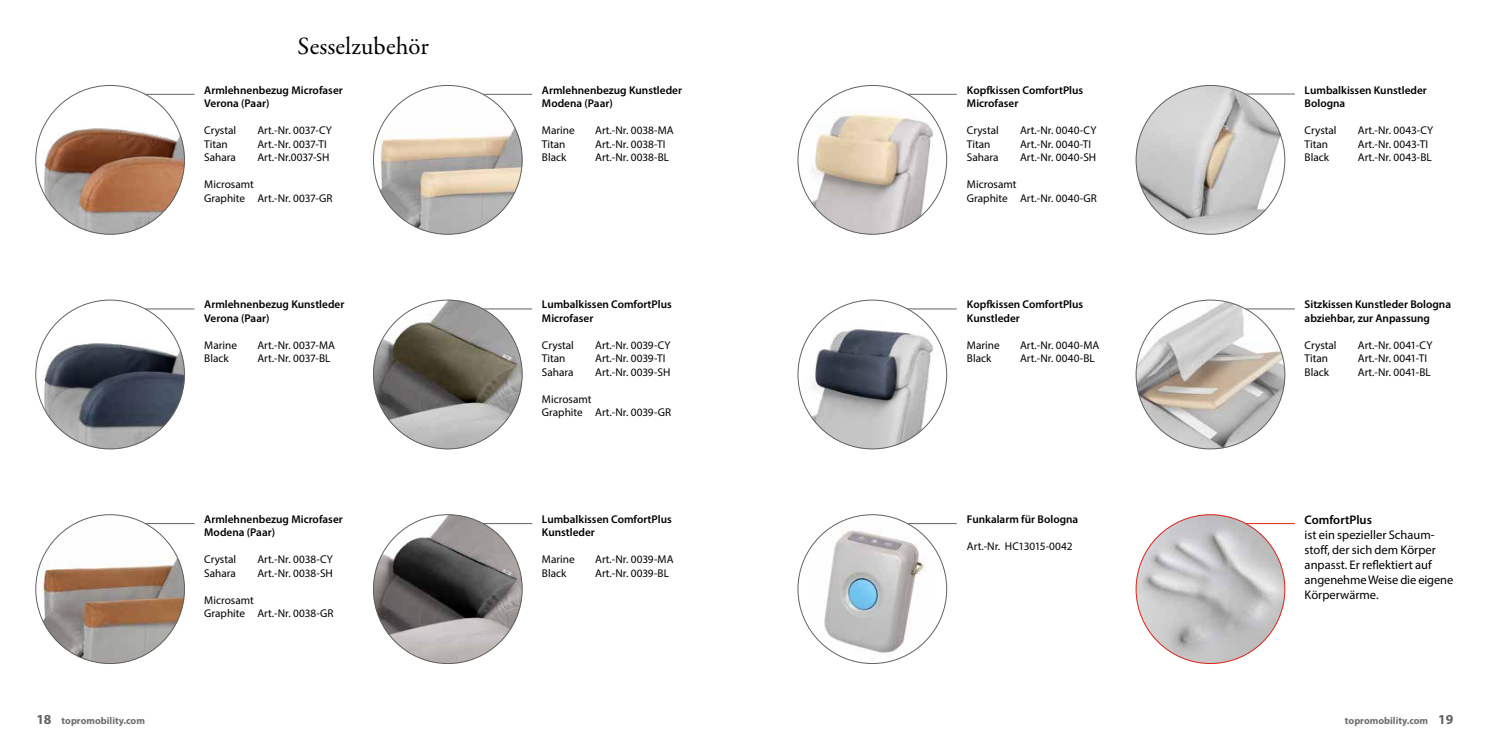
<style>
.page{position:relative;width:1489px;height:745px;background:#fff}
.page>*{position:absolute;margin:0;border:0;box-sizing:border-box;transform-origin:0 0}
.t1{font:25px "Garamond Premr Pro";color:#000}
.t2{font:12.5px/15px "Myriad Pro";color:#000}
.t3{font:600 12.5px "Myriad Pro";color:#000}
.t4{font:11.25px/13.5px "Myriad Pro";color:#000}
.t5{font:600 11.25px/13.5px "Myriad Pro";color:#000}
.t6{font:11.25px "Myriad Pro";letter-spacing:.02em;color:#000}
.t7{font:700 10px "Myriad Pro";color:#6e6e6e}
.s1{font-size:13.75px;color:#626261}
</style>
<div class="page">
<hr style="left:466px;top:308px;width:66px;height:1px;background:#626261">
<img style="left:373px;top:299px;width:149px;height:150px;border-radius:75px">
<hr style="left:466px;top:94px;width:66px;height:1px;background:#626261">
<img style="left:373px;top:85px;width:149px;height:149px;border-radius:75px">
<hr style="left:129px;top:94px;width:65px;height:1px;background:#626261">
<img style="left:35px;top:85px;width:150px;height:149px;border-radius:75px">
<hr style="left:129px;top:308px;width:65px;height:1px;background:#626261">
<img style="left:35px;top:299px;width:150px;height:150px;border-radius:75px">
<hr style="left:129px;top:523px;width:65px;height:1px;background:#626261">
<img style="left:35px;top:514px;width:150px;height:149px;border-radius:75px">
<hr style="left:466px;top:523px;width:66px;height:1px;background:#626261">
<img style="left:373px;top:514px;width:149px;height:149px;border-radius:75px">
<hr style="left:891px;top:94px;width:65px;height:1px;background:#626261">
<div style="left:798px;top:85px;width:148px;height:149px;background:#fff;border-radius:50%"></div>
<img style="left:799px;top:110px;width:148px;height:124px">
<hr style="left:891px;top:308px;width:65px;height:1px;background:#626261">
<div style="left:798px;top:300px;width:148px;height:148px;background:#fff;border-radius:50%"></div>
<img style="left:799px;top:324px;width:148px;height:125px">
<hr style="left:891px;top:523px;width:65px;height:1px;background:#626261">
<img style="left:809px;top:514px;width:126px;height:149px">
<hr style="left:1229px;top:94px;width:65px;height:1px;background:#626261">
<img style="left:1135px;top:85px;width:149px;height:149px;border-radius:75px">
<hr style="left:1229px;top:308px;width:65px;height:1px;background:#626261">
<img style="left:1135px;top:299px;width:149px;height:150px;border-radius:75px">
<hr style="left:1229px;top:523px;width:65px;height:1px;background:#df271c">
<img style="left:1135px;top:514px;width:149px;height:149px;border-radius:75px">
<h1 class="t1" style="left:298px;top:31px;width:133px">Sesselzubehör</h1>
<p class="t5" style="left:204px;top:83px;width:140px">Armlehnenbezug Microfaser<br>Verona (Paar)</p>
<p class="t4" style="left:204px;top:123px;width:33px">Crystal</p>
<p class="t4" style="left:257px;top:123px;width:76px">Art.-Nr. 0037-CY</p>
<p class="t4" style="left:204px;top:137px;width:25px">Titan</p>
<p class="t4" style="left:257px;top:137px;width:71px">Art.-Nr. 0037-TI</p>
<p class="t4" style="left:204px;top:150px;width:33px">Sahara</p>
<p class="t4" style="left:257px;top:150px;width:73px">Art.-Nr.0037-SH</p>
<p class="t4" style="left:204px;top:177px;width:130px">Microsamt<br>Graphite Art.-Nr. 0037-GR</p>
<p class="t5" style="left:204px;top:297px;width:141px">Armlehnenbezug Kunstleder<br>Verona (Paar)</p>
<p class="t4" style="left:204px;top:338px;width:34px">Marine</p>
<p class="t4" style="left:257px;top:338px;width:79px">Art.-Nr. 0037-MA</p>
<p class="t4" style="left:204px;top:351px;width:26px">Black</p>
<p class="t4" style="left:257px;top:351px;width:74px">Art.-Nr. 0037-BL</p>
<p class="t5" style="left:204px;top:511px;width:140px">Armlehnenbezug Microfaser<br>Modena (Paar)</p>
<p class="t4" style="left:204px;top:552px;width:33px">Crystal</p>
<p class="t4" style="left:257px;top:552px;width:77px">Art.-Nr. 0038-CY</p>
<p class="t4" style="left:204px;top:566px;width:33px">Sahara</p>
<p class="t4" style="left:257px;top:566px;width:77px">Art.-Nr. 0038-SH</p>
<p class="t4" style="left:204px;top:593px;width:131px">Microsamt<br>Graphite Art.-Nr. 0038-GR</p>
<p class="t5" style="left:542px;top:83px;width:141px">Armlehnenbezug Kunstleder<br>Modena (Paar)</p>
<p class="t4" style="left:542px;top:123px;width:34px">Marine</p>
<p class="t4" style="left:595px;top:123px;width:80px">Art.-Nr. 0038-MA</p>
<p class="t4" style="left:542px;top:137px;width:25px">Titan</p>
<p class="t4" style="left:595px;top:137px;width:72px">Art.-Nr. 0038-TI</p>
<p class="t4" style="left:542px;top:150px;width:26px">Black</p>
<p class="t4" style="left:595px;top:150px;width:75px">Art.-Nr. 0038-BL</p>
<p class="t5" style="left:542px;top:297px;width:131px">Lumbalkissen ComfortPlus<br>Microfaser</p>
<p class="t4" style="left:542px;top:338px;width:33px">Crystal</p>
<p class="t4" style="left:595px;top:338px;width:77px">Art.-Nr. 0039-CY</p>
<p class="t4" style="left:542px;top:351px;width:25px">Titan</p>
<p class="t4" style="left:595px;top:351px;width:72px">Art.-Nr. 0039-TI</p>
<p class="t4" style="left:542px;top:365px;width:33px">Sahara</p>
<p class="t4" style="left:595px;top:365px;width:77px">Art.-Nr. 0039-SH</p>
<p class="t4" style="left:542px;top:392px;width:131px">Microsamt<br>Graphite Art.-Nr. 0039-GR</p>
<p class="t5" style="left:542px;top:511px;width:131px">Lumbalkissen ComfortPlus<br>Kunstleder</p>
<p class="t4" style="left:542px;top:552px;width:34px">Marine</p>
<p class="t4" style="left:595px;top:552px;width:80px">Art.-Nr. 0039-MA</p>
<p class="t4" style="left:542px;top:566px;width:26px">Black</p>
<p class="t4" style="left:595px;top:566px;width:75px">Art.-Nr. 0039-BL</p>
<p class="t5" style="left:966px;top:83px;width:118px">Kopfkissen ComfortPlus<br>Microfaser</p>
<p class="t4" style="left:966px;top:123px;width:33px">Crystal</p>
<p class="t6" style="left:1020px;top:123px;width:78px">Art.-Nr. 0040-CY</p>
<p class="t4" style="left:966px;top:137px;width:25px">Titan</p>
<p class="t4" style="left:1020px;top:137px;width:73px">Art.-Nr. 0040-TI</p>
<p class="t4" style="left:966px;top:150px;width:33px">Sahara</p>
<p class="t4" style="left:1020px;top:150px;width:78px">Art.-Nr. 0040-SH</p>
<p class="t4" style="left:966px;top:177px;width:131px">Microsamt<br>Graphite Art.-Nr. 0040-GR</p>
<p class="t5" style="left:966px;top:297px;width:118px">Kopfkissen ComfortPlus<br>Kunstleder</p>
<p class="t4" style="left:966px;top:338px;width:34px">Marine</p>
<p class="t4" style="left:1020px;top:338px;width:81px">Art.-Nr. 0040-MA</p>
<p class="t4" style="left:966px;top:351px;width:26px">Black</p>
<p class="t4" style="left:1020px;top:351px;width:76px">Art.-Nr. 0040-BL</p>
<p class="t5" style="left:966px;top:511px;width:113px">Funkalarm für Bologna</p>
<p class="t4" style="left:966px;top:539px;width:107px">Art.-Nr. HC13015-0042</p>
<p class="t5" style="left:1304px;top:83px;width:124px">Lumbalkissen Kunstleder<br>Bologna</p>
<p class="t4" style="left:1304px;top:123px;width:33px">Crystal</p>
<p class="t6" style="left:1357px;top:123px;width:77px">Art.-Nr. 0043-CY</p>
<p class="t4" style="left:1304px;top:137px;width:25px">Titan</p>
<p class="t4" style="left:1357px;top:137px;width:72px">Art.-Nr. 0043-TI</p>
<p class="t4" style="left:1304px;top:150px;width:26px">Black</p>
<p class="t4" style="left:1357px;top:150px;width:76px">Art.-Nr. 0043-BL</p>
<p class="t5" style="left:1304px;top:297px;width:148px">Sitzkissen Kunstleder Bologna abziehbar, zur Anpassung</p>
<p class="t4" style="left:1304px;top:338px;width:33px">Crystal</p>
<p class="t6" style="left:1357px;top:338px;width:76px">Art.-Nr. 0041-CY</p>
<p class="t4" style="left:1304px;top:351px;width:25px">Titan</p>
<p class="t4" style="left:1357px;top:351px;width:71px">Art.-Nr. 0041-TI</p>
<p class="t4" style="left:1304px;top:365px;width:26px">Black</p>
<p class="t4" style="left:1357px;top:365px;width:75px">Art.-Nr. 0041-BL</p>
<p class="t3" style="left:1304px;top:511px;width:69px">ComfortPlus</p>
<p class="t2" style="left:1304px;top:526px;width:150px">ist ein spezieller Schaum&shy;stoff, der sich dem Körper anpasst. Er reflektiert auf angenehme Weise die eigene<br>Körperwärme.</p>
<p class="t7" style="left:36px;top:713px;width:110px"><span class="s1">18</span> topromobility.com</p>
<p class="t7" style="left:1344px;top:713px;width:110px">topromobility.com <span class="s1">19</span></p>
</div>
